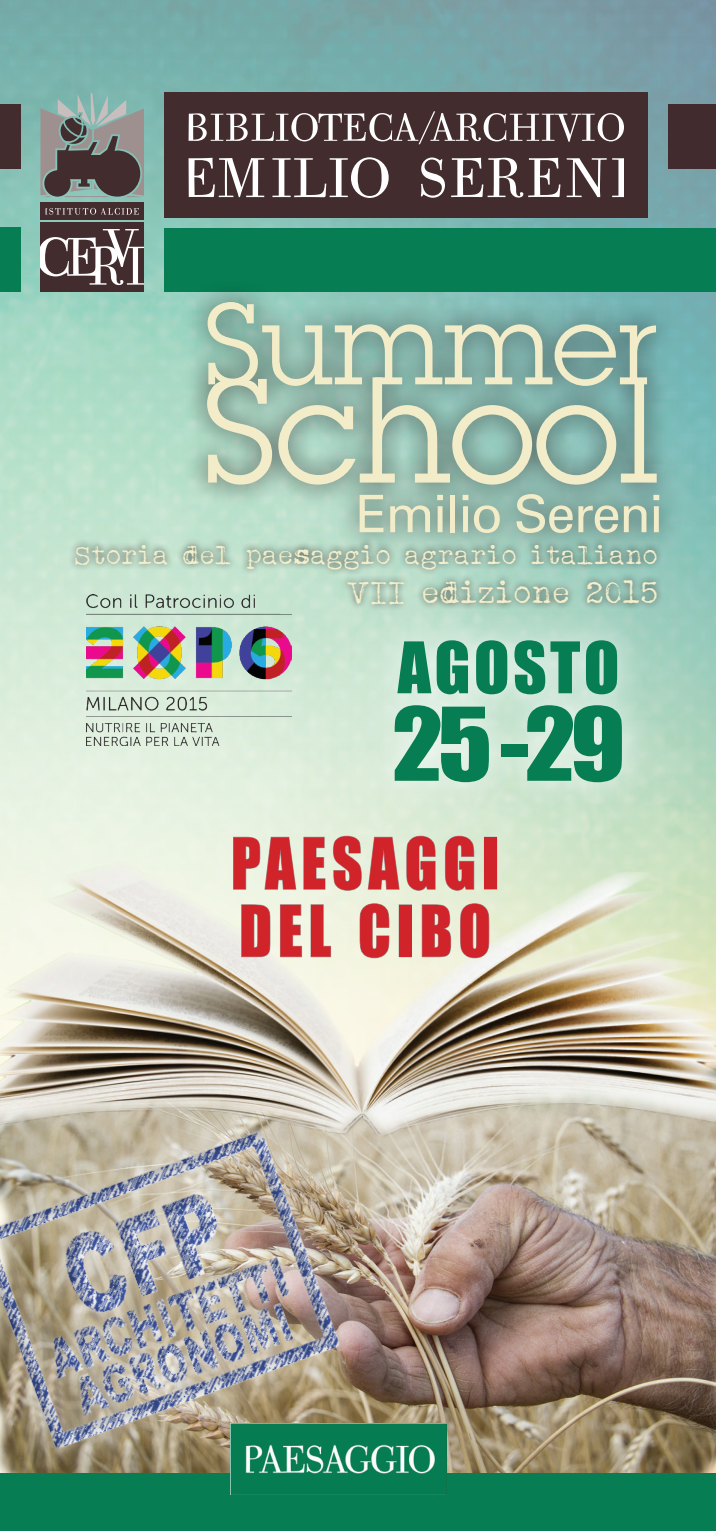
<style>
.page{position:relative;width:716px;height:1531px;background:#fff}
.page>*{position:absolute;margin:0;border:0;box-sizing:border-box;transform-origin:0 0}
.t1{font:93.75px "Impact";color:#067d52;scale:1.08 1}
.t2{font:65.5px/67.5px "Impact";letter-spacing:.1em;color:#d1232a;scale:.9 1}
.t3{font:65.5px "Impact";letter-spacing:.05em;color:#067d52}
.t4{font:32.5px "Albertsthal Typewriter";color:#f3eecb}
.t5{font:27.5px "Albertsthal Typewriter";color:#f3eecb}
</style>
<div class="page">
<img style="left:0;top:0;width:716px;height:856px">
<img style="left:384px;top:1140px;width:332px;height:334px">
<img style="left:0;top:856px;width:716px;height:284px">
<div style="left:0;top:1474px;width:716px;height:57px;background:#067d52"></div>
<div style="left:0;top:104px;width:20px;height:64px;background:#432c2e"></div>
<div style="left:164px;top:92px;width:484px;height:125px;background:#432c2e"></div>
<svg style="left:188px;top:158px;width:76px;height:39px"></svg>
<svg style="left:272px;top:157px;width:117px;height:41px"></svg>
<svg style="left:421px;top:157px;width:24px;height:41px"></svg>
<svg style="left:451px;top:158px;width:109px;height:40px"></svg>
<svg style="left:567px;top:158px;width:57px;height:39px"></svg>
<svg style="left:188px;top:111px;width:436px;height:33px"></svg>
<div style="left:668px;top:104px;width:48px;height:64px;background:#422b2e"></div>
<div style="left:164px;top:228px;width:552px;height:63px;background:#067d52"></div>
<div style="left:0;top:228px;width:20px;height:64px;background:#067d52"></div>
<svg style="left:40px;top:93px;width:104px;height:104px;background:#777b79"></svg>
<div style="left:40px;top:222px;width:104px;height:70px;background:#432c2e"></div>
<svg style="left:40px;top:229px;width:104px;height:56px"></svg>
<div style="left:40px;top:202px;width:104px;height:18px;background:#432c2e"></div>
<svg style="left:46px;top:208px;width:93px;height:7px"></svg>
<img style="left:230px;top:1423px;width:216px;height:71px">
<div style="left:184px;top:279px;width:499px;height:277px;background:#231f20;opacity:.75"></div>
<svg style="left:207px;top:302px;width:449px;height:183px;background:#a0beae"></svg>
<svg style="left:359px;top:495px;width:24px;height:37px"></svg>
<svg style="left:390px;top:505px;width:40px;height:27px"></svg>
<svg style="left:437px;top:495px;width:6px;height:5px"></svg>
<div style="left:437px;top:506px;width:5px;height:26px;background:#f3ecc9"></div>
<div style="left:450px;top:495px;width:5px;height:37px;background:#f3ecc9"></div>
<svg style="left:462px;top:495px;width:6px;height:5px"></svg>
<div style="left:463px;top:506px;width:5px;height:26px;background:#f3ecc9"></div>
<svg style="left:474px;top:505px;width:26px;height:28px"></svg>
<svg style="left:516px;top:494px;width:56px;height:39px;background:#acc2af"></svg>
<svg style="left:578px;top:505px;width:40px;height:28px"></svg>
<svg style="left:624px;top:505px;width:22px;height:27px"></svg>
<svg style="left:653px;top:495px;width:6px;height:5px"></svg>
<div style="left:654px;top:506px;width:5px;height:26px;background:#f3ecc9"></div>
<div style="left:68px;top:536px;width:596px;height:76px;background:#231f20;opacity:.75"></div>
<img style="left:87px;top:594px;width:204px;height:151px">
<svg style="left:232px;top:836px;width:94px;height:54px;background:#e2e7d7"></svg>
<svg style="left:332px;top:835px;width:104px;height:56px;background:#dde4d1"></svg>
<svg style="left:444px;top:835px;width:31px;height:56px;background:#d5deca"></svg>
<div style="left:484px;top:837px;width:12px;height:52px;border:1px solid #9f9090"></div>
<svg style="left:240px;top:903px;width:31px;height:55px;background:#e5e5d9"></svg>
<svg style="left:279px;top:903px;width:24px;height:55px"></svg>
<svg style="left:310px;top:903px;width:22px;height:55px"></svg>
<svg style="left:359px;top:902px;width:31px;height:57px;background:#e4e5d3"></svg>
<div style="left:399px;top:905px;width:12px;height:52px;border:1px solid #9f9090"></div>
<svg style="left:421px;top:903px;width:31px;height:55px;background:#e2e4d0"></svg>
<svg style="left:459px;top:902px;width:31px;height:57px;background:#e1e3cf"></svg>
<div style="left:363px;top:608px;width:292px;height:206px;background:#fff;opacity:.75"></div>
<svg style="left:0;top:1088px;width:384px;height:405px"></svg>
<img style="left:0;top:1104px;width:367px;height:371px">
<p class="t5" style="left:76px;top:539px;width:585px">Storia del paesaggio agrario italiano</p>
<p class="t4" style="left:348px;top:573px;width:313px">VII edizione 2015</p>
<h2 class="t3" style="left:398px;top:617px;width:223px">AGOSTO</h2>
<h1 class="t1" style="left:392px;top:671px;width:217px">25 -29</h1>
<h2 class="t2" style="left:231px;top:828px;width:299px">PAESAGGI<br>DEL CIBO</h2>
</div>
